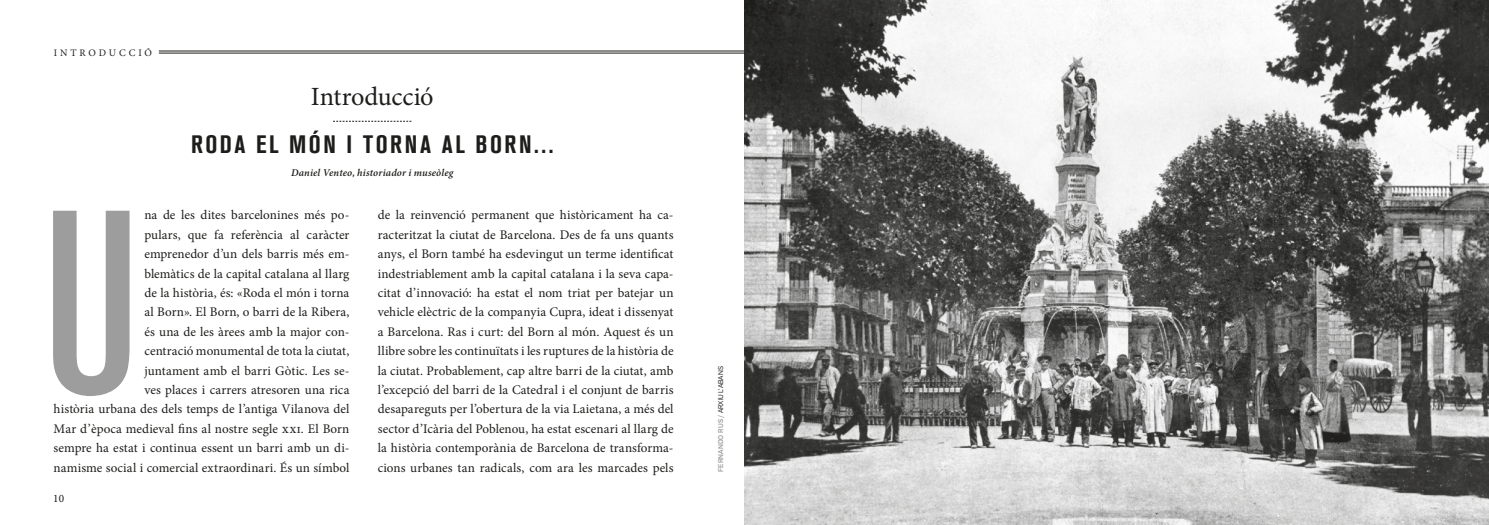
<style>
.page{position:relative;width:1489px;height:525px;background:#fff}
.page>*{position:absolute;margin:0;border:0;box-sizing:border-box;transform-origin:0 0}
.t1{font:500 condensed 258.12px "Akzidenz Grotesk BQ";color:#9d9d9d}
.t2{font:26.25px "Minion Pro";letter-spacing:-.005em;color:#1d1d1b}
.t3{font:700 condensed 25px "Akzidenz Grotesk BQ";letter-spacing:.1em;color:#1d1d1b}
.t4{font:13.12px/19.4px "Minion Pro";letter-spacing:.005em;color:#1d1d1b;text-align:right}
.t5{font:11.25px "Minion Pro";color:#1d1d1b}
.t6{font:italic 600 10.38px "Minion Pro";letter-spacing:.015em;color:#1d1d1b}
.t7{font:10px "Minion Pro";letter-spacing:.29em;color:#1d1d1b}
.t8{font:500 6.88px "Akzid Grtsk Next";letter-spacing:.01em;color:#9d9d9d}
.s1{font-weight:400;color:#1d1d1b}
</style>
<div class="page">
<img style="left:744px;top:0;width:744px;height:524px">
<svg style="left:333px;top:121px;width:78px;height:1px"></svg>
<hr style="left:159px;top:51px;width:585px;height:1px;background:#1d1d1b">
<hr style="left:159px;top:53px;width:585px;height:1px;background:#1d1d1b">
<p class="t7" style="left:54px;top:46px;width:100px">INTRODUCCIÓ</p>
<h2 class="t2" style="left:311px;top:79px;width:124px">Introducció</h2>
<h3 class="t3" style="left:191px;top:130px;width:364px">RODA EL MÓN I TORNA AL BORN...</h3>
<p class="t6" style="left:291px;top:165px;width:164px">Daniel Venteo, historiador i museòleg</p>
<p class="t4" style="left:54px;top:205px;width:297px">na de les dites barcelonines més po-<br>pulars, que fa referència al caràcter<br>emprenedor d’un dels barris més em-<br>blemàtics de la capital catalana al llarg<br>de la història, és: «Roda el món i torna<br>al Born». El Born, o barri de la Ribera,<br>és una de les àrees amb la major con-<br>centració monumental de tota la ciutat,<br>juntament amb el barri Gòtic. Les se-<br>ves places i carrers atresoren una rica<br>història urbana des dels temps de l’antiga Vilanova del Mar d’època medieval fins al nostre segle xxi. El Born sempre ha estat i continua essent un barri amb un di&shy;namisme social i comercial extraordinari. És un símbol</p>
<p class="t4" style="left:378px;top:205px;width:297px;text-align:justify">de la reinvenció permanent que històricament ha ca&shy;racteritzat la ciutat de Barcelona. Des de fa uns quants anys, el Born també ha esdevingut un terme identificat indestriablement amb la capital catalana i la seva capa&shy;citat d’innovació: ha estat el nom triat per batejar un vehicle elèctric de la companyia Cupra, ideat i dissenyat a Barcelona. Ras i curt: del Born al món. Aquest és un llibre sobre les continuïtats i les ruptures de la història de la ciutat. Probablement, cap altre barri de la ciutat, amb l’excepció del barri de la Catedral i el conjunt de barris desapareguts per l’obertura de la via Laietana, a més del sector d’Icària del Poblenou, ha estat escenari al llarg de la història contemporània de Barcelona de transforma&shy;cions urbanes tan radicals, com ara les marcades pels</p>
<h1 class="t1" style="left:43px;top:158px;width:98px">U</h1>
<p class="t5" style="left:53px;top:491px;width:12px">10</p>
<p class="t8" style="left:716px;top:471px;width:107px;rotate:-90deg">FERNANDO RUS / <span class="s1">ARXIU L’ABANS</span></p>
</div>
